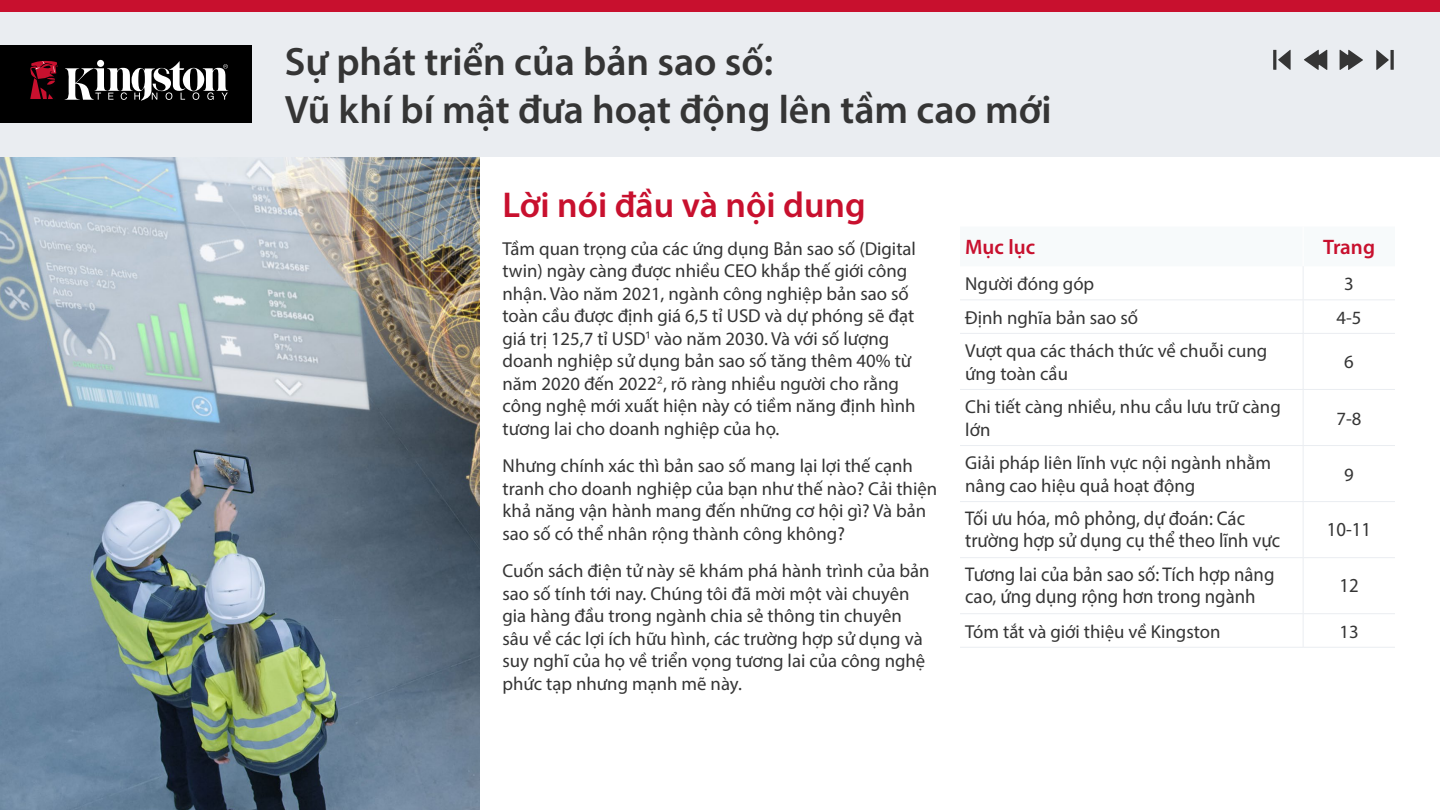
<style>
.page{position:relative;width:1440px;height:810px;background:#fff}
.page>*{position:absolute;margin:0;border:0;box-sizing:border-box;transform-origin:0 0}
.t1{font:600 39.75px/47.7px "Myriad Pro";color:#353535}
.t2{font:600 36px "Myriad Pro";color:#c8102e}
.t3{font:600 21px "Myriad Pro";color:#c8102e}
.t4{font:19.88px/22.5px "Myriad Pro";color:#353535;scale:.94 1}
.t5{font:18.75px/22.5px "Myriad Pro";color:#353535}
.s1{font-family:"Calibri";font-weight:300}
</style>
<div class="page">
<img style="left:0;top:156px;width:480px;height:654px">
<div style="left:0;top:0;width:1440px;height:156px;background:#eaedf1"></div>
<div style="left:0;top:0;width:1440px;height:11px;background:#c8102e"></div>
<div style="left:0;top:45px;width:251px;height:78px;background:#000"></div>
<svg style="left:65px;top:61px;width:163px;height:40px"></svg>
<svg style="left:30px;top:60px;width:28px;height:39px"></svg>
<svg style="left:1304px;top:50px;width:23px;height:20px"></svg>
<svg style="left:1340px;top:50px;width:23px;height:20px"></svg>
<svg style="left:1273px;top:50px;width:18px;height:20px"></svg>
<svg style="left:1376px;top:50px;width:18px;height:20px"></svg>
<hr style="left:1303px;top:266px;width:1px;height:33px;background:#eaedf1">
<hr style="left:960px;top:299px;width:343px;height:1px;background:#eaedf1">
<hr style="left:1303px;top:299px;width:92px;height:1px;background:#eaedf1">
<hr style="left:1303px;top:300px;width:1px;height:33px;background:#eaedf1">
<hr style="left:960px;top:333px;width:343px;height:1px;background:#eaedf1">
<hr style="left:1303px;top:333px;width:92px;height:1px;background:#eaedf1">
<hr style="left:1303px;top:334px;width:1px;height:55px;background:#eaedf1">
<hr style="left:960px;top:389px;width:343px;height:1px;background:#eaedf1">
<hr style="left:1303px;top:389px;width:92px;height:1px;background:#eaedf1">
<hr style="left:1303px;top:390px;width:1px;height:55px;background:#eaedf1">
<hr style="left:960px;top:445px;width:343px;height:1px;background:#eaedf1">
<hr style="left:1303px;top:445px;width:92px;height:1px;background:#eaedf1">
<hr style="left:1303px;top:446px;width:1px;height:55px;background:#eaedf1">
<hr style="left:960px;top:501px;width:343px;height:1px;background:#eaedf1">
<hr style="left:1303px;top:501px;width:92px;height:1px;background:#eaedf1">
<hr style="left:1303px;top:502px;width:1px;height:55px;background:#eaedf1">
<hr style="left:960px;top:557px;width:343px;height:1px;background:#eaedf1">
<hr style="left:1303px;top:557px;width:92px;height:1px;background:#eaedf1">
<hr style="left:1303px;top:558px;width:1px;height:55px;background:#eaedf1">
<hr style="left:960px;top:613px;width:343px;height:1px;background:#eaedf1">
<hr style="left:1303px;top:613px;width:92px;height:1px;background:#eaedf1">
<hr style="left:1303px;top:614px;width:1px;height:33px;background:#eaedf1">
<hr style="left:960px;top:647px;width:343px;height:1px;background:#eaedf1">
<hr style="left:1303px;top:647px;width:92px;height:1px;background:#eaedf1">
<h1 class="t1" style="left:285px;top:37px;width:768px">Sự phát triển của bản sao số:<br>Vũ khí bí mật đưa hoạt động lên tầm cao mới</h1>
<h2 class="t2" style="left:502px;top:182px;width:365px">Lời nói đầu và nội dung</h2>
<p class="t5" style="left:502px;top:237px;width:415px">Tầm quan trọng của các ứng dụng Bản sao số (Digital twin) ngày càng được nhiều CEO khắp thế giới công nhận. Vào năm 2021, ngành công nghiệp bản sao số toàn cầu được định giá 6,5 tỉ USD và dự phóng sẽ đạt giá trị 125,7 tỉ USD<span class="s1">¹</span> vào năm 2030. Và với số lượng doanh nghiệp sử dụng bản sao số tăng thêm 40% từ năm 2020 đến 2022<span class="s1">²</span>, rõ ràng nhiều người cho rằng công nghệ mới xuất hiện này có tiềm năng định hình tương lai cho doanh nghiệp của họ.</p>
<p class="t5" style="left:502px;top:454px;width:436px">Nhưng chính xác thì bản sao số mang lại lợi thế cạnh tranh cho doanh nghiệp của bạn như thế nào? Cải thiện khả năng vận hành mang đến những cơ hội gì? Và bản sao số có thể nhân rộng thành công không?</p>
<p class="t5" style="left:502px;top:559px;width:428px">Cuốn sách điện tử này sẽ khám phá hành trình của bản sao số tính tới nay. Chúng tôi đã mời một vài chuyên gia hàng đầu trong ngành chia sẻ thông tin chuyên sâu về các lợi ích hữu hình, các trường hợp sử dụng và suy nghĩ của họ về triển vọng tương lai của công nghệ phức tạp nhưng mạnh mẽ này.</p>
<p class="t3" style="left:965px;top:234px;width:71px">Mục lục</p>
<p class="t3" style="left:1323px;top:234px;width:53px">Trang</p>
<p class="t5" style="left:965px;top:272px;width:131px">Người đóng góp</p>
<p class="t5" style="left:1344px;top:272px;width:11px">3</p>
<p class="t5" style="left:965px;top:306px;width:174px">Định nghĩa bản sao số</p>
<p class="t5" style="left:1337px;top:306px;width:26px">4-5</p>
<p class="t5" style="left:965px;top:339px;width:304px">Vượt qua các thách thức về chuỗi cung ứng toàn cầu</p>
<p class="t5" style="left:1344px;top:351px;width:11px">6</p>
<p class="t5" style="left:965px;top:395px;width:317px">Chi tiết càng nhiều, nhu cầu lưu trữ càng lớn</p>
<p class="t5" style="left:965px;top:452px;width:307px">Giải pháp liên lĩnh vực nội ngành nhằm nâng cao hiệu quả hoạt động</p>
<p class="t4" style="left:965px;top:506px;width:337px">Tối ưu hóa, mô phỏng, dự đoán: Các trường hợp sử dụng cụ thể theo lĩnh vực</p>
<p class="t4" style="left:965px;top:562px;width:330px">Tương lai của bản sao số: Tích hợp nâng cao, ứng dụng rộng hơn trong ngành</p>
<p class="t5" style="left:1337px;top:407px;width:26px">7-8</p>
<p class="t5" style="left:1344px;top:463px;width:11px">9</p>
<p class="t4" style="left:1327px;top:518px;width:49px">10-11</p>
<p class="t4" style="left:1339px;top:574px;width:22px">12</p>
<p class="t5" style="left:965px;top:620px;width:257px">Tóm tắt và giới thiệu về Kingston</p>
<p class="t5" style="left:1339px;top:620px;width:21px">13</p>
</div>
